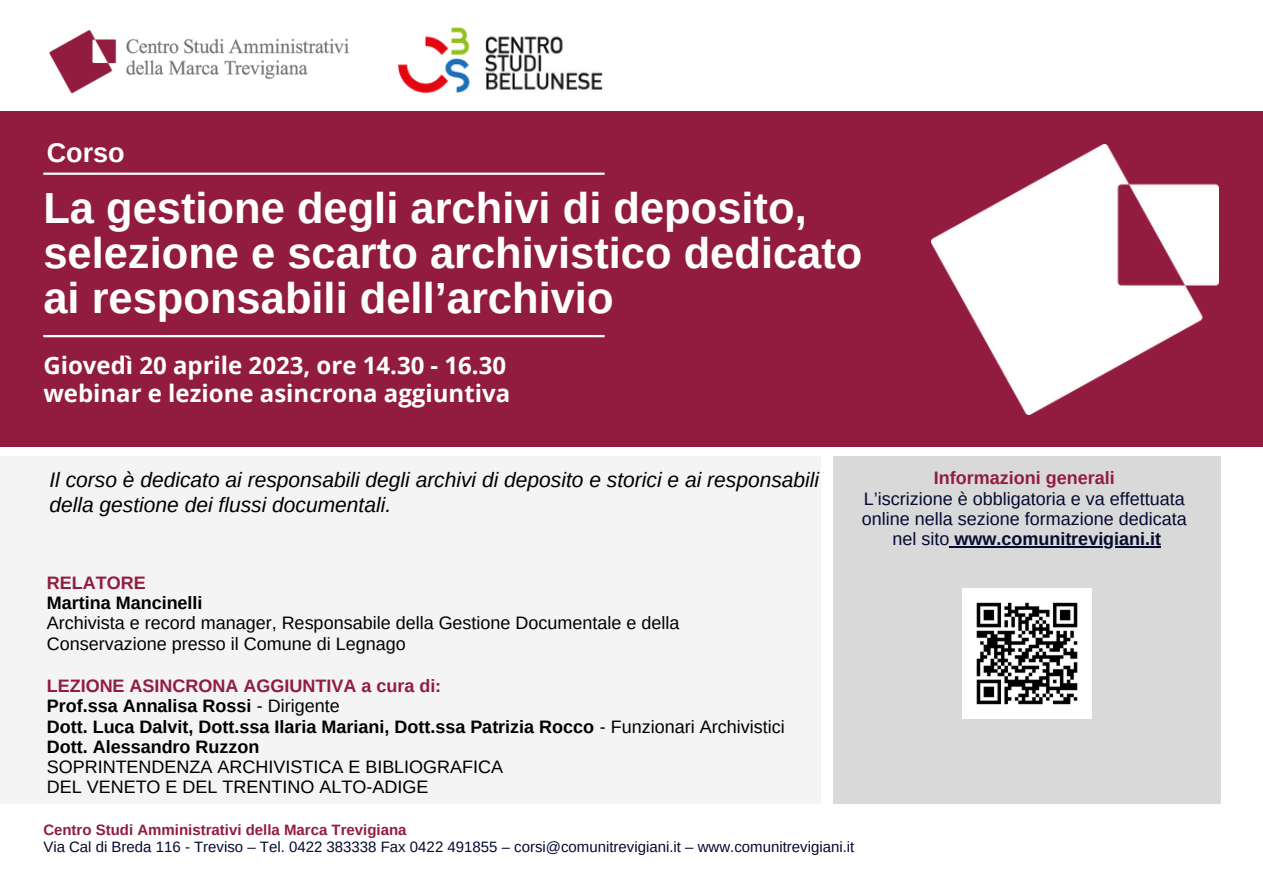
<style>
.page{position:relative;width:1263px;height:894px;background:#fff}
.page>*{position:absolute;margin:0;border:0;box-sizing:border-box;transform-origin:0 0}
.t1{font:700 43.5px/45px "Arimo";color:#fff}
.t2{font:700 27px "Arimo";color:#fff}
.t3{font:700 24px/28px "Open Sans";color:#fff}
.t4{font:italic 21px/24.8px "Arimo";color:#000}
.t5{font:700 18px/20.2px "Arimo";color:#000}
.t6{font:18px/20.2px "Arimo";color:#000}
.t7{font:18px/20.2px "Arimo";color:#050a30;text-align:center}
.t8{font:700 18px "Arimo";color:#921c40}
.t9{font:15px "Arimo";color:#050a30}
.t10{font:700 15px "Arimo";color:#921c40}
.s1{color:#921c40}
.s2{font-weight:400}
.s3{font-weight:700}
</style>
<div class="page">
<div style="left:0;top:112px;width:1262px;height:334px;background:#921c40"></div>
<div style="left:0;top:456px;width:820px;height:347px;background:#f4f4f4"></div>
<div style="left:833px;top:456px;width:388px;height:347px;background:#d9d9d9"></div>
<hr style="left:43px;top:335px;width:562px;height:2px;background:#fff">
<hr style="left:43px;top:172px;width:562px;height:3px;background:#fff">
<img style="left:932px;top:144px;width:286px;height:270px">
<img style="left:49px;top:30px;width:300px;height:64px">
<img style="left:398px;top:27px;width:205px;height:67px">
<img style="left:962px;top:588px;width:129px;height:130px">
<hr style="left:954px;top:546px;width:207px;height:1px;background:#050a30">
<h2 class="t2" style="left:47px;top:138px;width:79px">Corso</h2>
<h1 class="t1" style="left:43px;top:186px;width:821px">La gestione degli archivi di deposito, selezione e scarto archivistico dedicato ai responsabili dell’archivio</h1>
<h3 class="t3" style="left:43px;top:350px;width:468px">Giovedì 20 aprile 2023, ore 14.30 - 16.30 webinar e lezione asincrona aggiuntiva</h3>
<p class="t4" style="left:49px;top:467px;width:771px">Il corso è dedicato ai responsabili degli archivi di deposito e storici e ai responsabili della gestione dei flussi documentali.</p>
<p class="t8" style="left:47px;top:572px;width:100px">RELATORE</p>
<p class="t5" style="left:47px;top:592px;width:157px">Martina Mancinelli</p>
<p class="t6" style="left:47px;top:612px;width:634px">Archivista e record manager, Responsabile della Gestione Documentale e della<br>Conservazione presso il Comune di Legnago</p>
<p class="t5" style="left:47px;top:675px;width:739px"><span class="s1">LEZIONE ASINCRONA AGGIUNTIVA a cura di:<br></span>Prof.ssa Annalisa Rossi <span class="s2">- Dirigente<br></span>Dott. Luca Dalvit, Dott.ssa Ilaria Mariani, Dott.ssa Patrizia Rocco <span class="s2">- Funzionari Archivistici </span>Dott. Alessandro Ruzzon</p>
<p class="t6" style="left:47px;top:756px;width:458px">SOPRINTENDENZA ARCHIVISTICA E BIBLIOGRAFICA<br>DEL VENETO E DEL TRENTINO ALTO-ADIGE</p>
<p class="t8" style="left:934px;top:468px;width:182px">Informazioni generali</p>
<p class="t7" style="left:862px;top:488px;width:326px">L’iscrizione è obbligatoria e va effettuata online nella sezione formazione dedicata nel sito <span class="s3">www.comunitrevigiani.it</span></p>
<p class="t10" style="left:43px;top:821px;width:365px">Centro Studi Amministrativi della Marca Trevigiana</p>
<p class="t9" style="left:43px;top:838px;width:812px">Via Cal di Breda 116 - Treviso – Tel. 0422 383338 Fax 0422 491855 – corsi@comunitrevigiani.it – www.comunitrevigiani.it</p>
</div>
